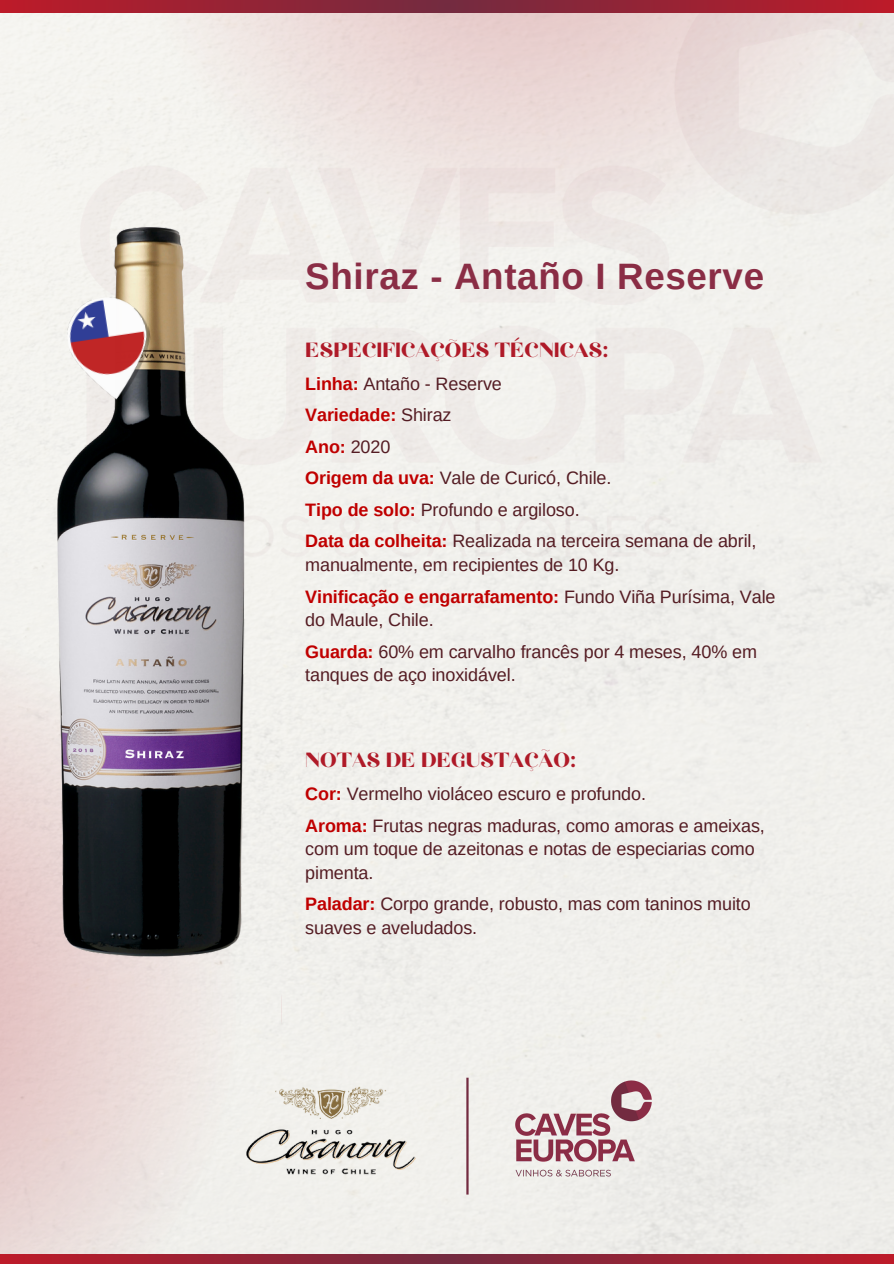
<style>
.page{position:relative;width:894px;height:1264px;background:#fff}
.page>*{position:absolute;margin:0;border:0;box-sizing:border-box;transform-origin:0 0}
.t1{font:700 36.75px "Arimo";letter-spacing:.02em;color:#8a2d45}
.t2{font:25.65px "Chloe";color:#af1a28}
.t3{font:18px/23.7px "Arimo";letter-spacing:-.005em;color:#541c23}
.t4{font:700 18px "Arimo";letter-spacing:-.005em;color:#c00000}
.s1{font-weight:700;color:#c00000}
.s2{font-weight:400;color:#541c23}
</style>
<div class="page">
<div style="left:267px;top:295px;width:626px;height:271px;background:#f1f0ec"></div>
<svg style="left:0;top:562px;width:281px;height:692px;background:#ebe0dd"></svg>
<svg style="left:74px;top:13px;width:819px;height:282px;background:#eee6e3"></svg>
<svg style="left:0;top:0;width:893px;height:13px;background:#982234"></svg>
<svg style="left:0;top:1254px;width:893px;height:9px;background:#982234"></svg>
<img style="left:0;top:205px;width:267px;height:774px">
<img style="left:62px;top:292px;width:97px;height:116px">
<img style="left:514px;top:1080px;width:138px;height:98px">
<hr style="left:466px;top:1077px;width:2px;height:117px;background:#732b40">
<img style="left:241px;top:1081px;width:179px;height:97px">
<p class="t1" style="left:305px;top:256px;width:460px">Shiraz - Antaño I Reserve</p>
<p class="t2" style="left:305px;top:338px;width:305px">ESPECIFICAÇÕES TÉCNICAS:</p>
<p class="t3" style="left:305px;top:372px;width:198px"><span class="s1">Linha:</span> Antaño - Reserve</p>
<p class="t4" style="left:305px;top:405px;width:148px">Variedade: <span class="s2">Shiraz</span></p>
<p class="t4" style="left:305px;top:436px;width:87px">Ano: <span class="s2">2020</span></p>
<p class="t3" style="left:305px;top:466px;width:307px"><span class="s1">Origem da uva:</span> Vale de Curicó, Chile.</p>
<p class="t3" style="left:305px;top:498px;width:276px"><span class="s1">Tipo de solo:</span> Profundo e argiloso.</p>
<p class="t3" style="left:305px;top:529px;width:452px"><span class="s1">Data da colheita:</span> Realizada na terceira semana de abril, manualmente, em recipientes de 10 Kg.</p>
<p class="t3" style="left:305px;top:584px;width:471px"><span class="s1">Vinificação e engarrafamento:</span> Fundo Viña Purísima, Vale do Maule, Chile.</p>
<p class="t3" style="left:305px;top:639px;width:453px"><span class="s1">Guarda:</span> 60% em carvalho francês por 4 meses, 40% em tanques de aço inoxidável.</p>
<p class="t2" style="left:305px;top:748px;width:272px">NOTAS DE DEGUSTAÇÃO:</p>
<h2 class="t3" style="left:305px;top:782px;width:342px"><span class="s1">Cor:</span> Vermelho violáceo escuro e profundo.</h2>
<p class="t3" style="left:305px;top:813px;width:461px"><span class="s1">Aroma:</span> Frutas negras maduras, como amoras e ameixas, com um toque de azeitonas e notas de especiarias como pimenta.</p>
<p class="t3" style="left:305px;top:892px;width:447px"><span class="s1">Paladar:</span> Corpo grande, robusto, mas com taninos muito suaves e aveludados.</p>
</div>
